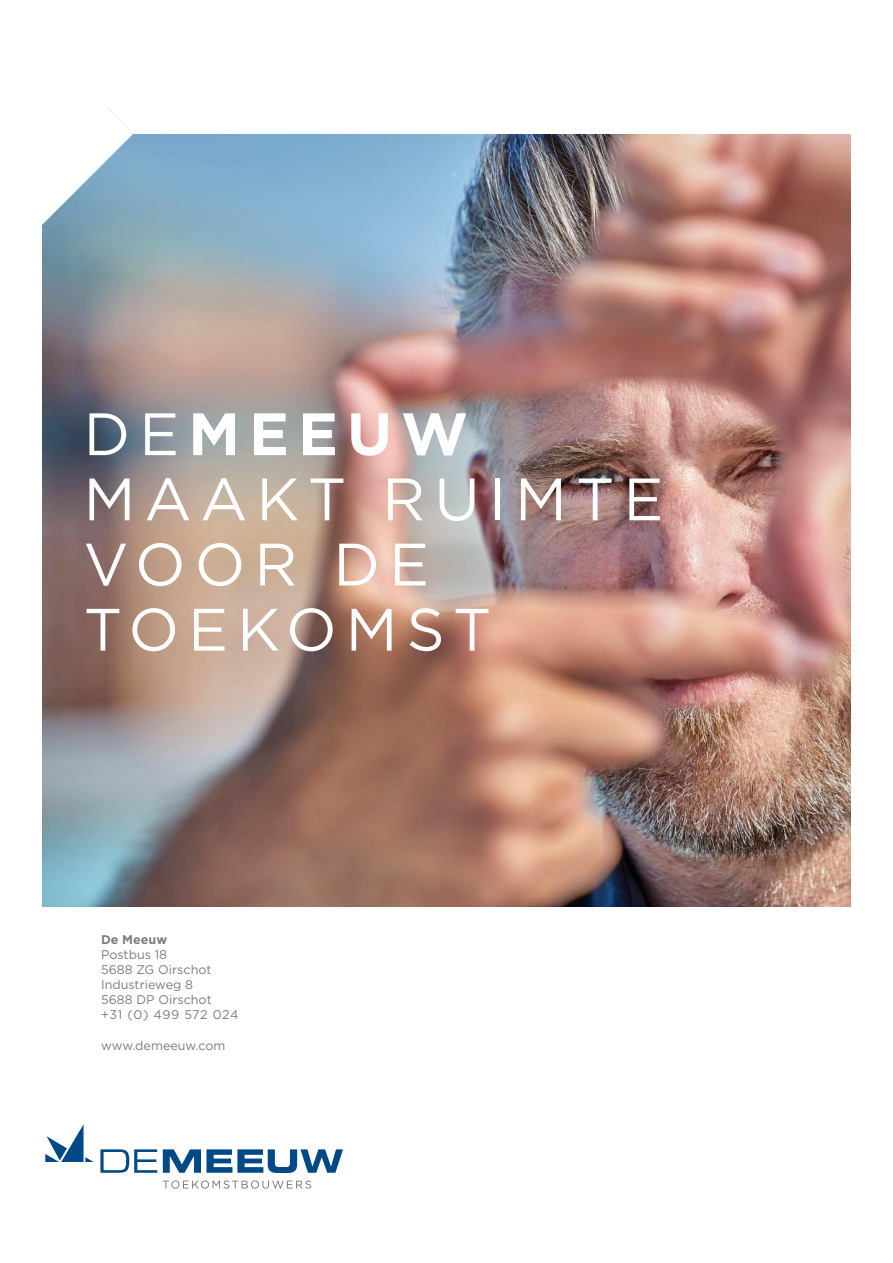
<style>
.page{position:relative;width:893px;height:1263px;background:#fff}
.page>*{position:absolute;margin:0;border:0;box-sizing:border-box;transform-origin:0 0}
.t1{font:59.7px/65.1px "Gotham";letter-spacing:.15em;color:#fff}
.t2{font:12.6px/15px "Gotham";color:#7d7c7e}
.t3{font:700 12.6px "Gotham";color:#7d7c7e}
.s1{font-weight:700}
</style>
<div class="page">
<img style="left:43px;top:134px;width:807px;height:772px">
<svg style="left:163px;top:1180px;width:148px;height:8px"></svg>
<svg style="left:163px;top:1149px;width:180px;height:24px"></svg>
<svg style="left:100px;top:1149px;width:57px;height:24px"></svg>
<svg style="left:45px;top:1124px;width:49px;height:38px"></svg>
<svg style="left:42px;top:108px;width:225px;height:159px"></svg>
<h1 class="t1" style="left:84px;top:400px;width:581px">DE<span class="s1">MEEUW<br></span>MAAKT RUIMTE<br>VOOR DE<br>TOEKOMST</h1>
<p class="t3" style="left:101px;top:931px;width:68px">De Meeuw</p>
<p class="t2" style="left:101px;top:947px;width:139px">Postbus 18<br>5688 ZG Oirschot<br>Industrieweg 8<br>5688 DP Oirschot<br>+31 (0) 499 572 024</p>
<p class="t2" style="left:101px;top:1037px;width:126px">www.demeeuw.com</p>
</div>
